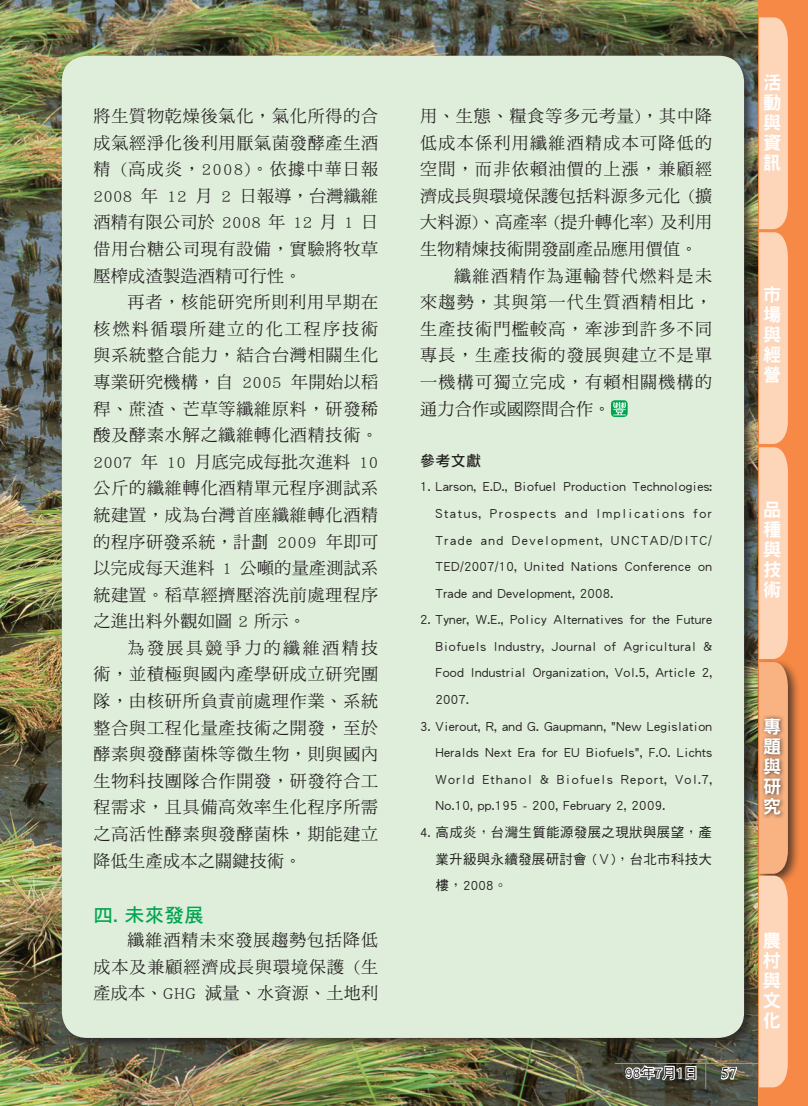
<style>
.page{position:relative;width:808px;height:1106px;background:#fff}
.page>*{position:absolute;margin:0;border:0;box-sizing:border-box;transform-origin:0 0}
.內文{font:19.5px "DF Hei Std W7";color:#00a54f}
.段落樣式3{font:18.15px/20.1px "DF Hei Std W9";color:#fff;text-align:justify}
.內文-2{font:16.95px/26.5px "DF Ming Std W5";letter-spacing:.03em;color:#231f20;text-align:justify}
.內文-3{font:15px "DF Hei Std W7";color:#231f20}
.t1{font:15px "Calisto";color:#231f20}
.正常{font:13.95px "DF Hei Std W5";color:#231f20}
.內文-4{font:13.5px/26.5px "DF Hei Std W5";letter-spacing:.02em;color:#231f20;text-align:justify}
</style>
<div class="page">
<img style="left:0;top:0;width:758px;height:1106px">
<div style="left:59px;top:53px;width:696px;height:996px;background:#231f20;opacity:.75"></div>
<div style="left:62px;top:56px;width:682px;height:981px;background:#dfeedb;border-radius:26px"></div>
<svg style="left:611px;top:400px;width:17px;height:17px"></svg>
<svg style="left:613px;top:402px;width:13px;height:13px"></svg>
<div style="left:759px;top:0;width:49px;height:1106px;background:#f68945"></div>
<div style="left:755px;top:658px;width:45px;height:228px;background:#231f20;opacity:.75"></div>
<svg style="left:759px;top:17px;width:29px;height:1071px;background:#f6c8a8"></svg>
<svg style="left:624px;top:1054px;width:74px;height:30px"></svg>
<svg style="left:719px;top:1065px;width:19px;height:15px"></svg>
<hr style="left:615px;top:1063px;width:143px;height:1px;background:#939598">
<svg style="left:705px;top:1064px;width:1px;height:25px"></svg>
<p class="段落樣式3" style="left:763px;top:72px;width:19px">活動與資訊</p>
<p class="內文-2" style="left:94px;top:102px;width:286px">將生質物乾燥後氣化，氣化所得的合成氣經淨化後利用厭氣菌發酵產生酒精 (高成炎，2008)。依據中華日報2008 年 12 月 2 日報導，台灣纖維酒精有限公司於 2008 年 12 月 1 日借用台糖公司現有設備，實驗將牧草壓榨成渣製造酒精可行性。</p>
<p class="內文-2" style="left:94px;top:288px;width:286px;text-indent:34px">再者，核能研究所則利用早期在核燃料循環所建立的化工程序技術與系統整合能力，結合台灣相關生化專業研究機構，自 2005 年開始以稻稈、蔗渣、芒草等纖維原料，研發稀酸及酵素水解之纖維轉化酒精技術。2007 年 10 月底完成每批次進料 10公斤的纖維轉化酒精單元程序測試系統建置，成為台灣首座纖維轉化酒精的程序研發系統，計劃 2009 年即可以完成每天進料 1 公噸的量產測試系統建置。稻草經擠壓溶洗前處理程序之進出料外觀如圖 2 所示。</p>
<p class="內文-2" style="left:94px;top:634px;width:286px;text-indent:34px">為發展具競爭力的纖維酒精技術，並積極與國內產學研成立研究團隊，由核研所負責前處理作業、系統整合與工程化量產技術之開發，至於酵素與發酵菌株等微生物，則與國內生物科技團隊合作開發，研發符合工程需求，且具備高效率生化程序所需之高活性酵素與發酵菌株，期能建立降低生產成本之關鍵技術。</p>
<p class="內文" style="left:94px;top:904px;width:112px">四. 未來發展</p>
<p class="內文-2" style="left:94px;top:926px;width:286px;text-indent:34px">纖維酒精未來發展趨勢包括降低成本及兼顧經濟成長與環境保護 (生產成本、GHG 減量、水資源、土地利</p>
<p class="段落樣式3" style="left:763px;top:930px;width:19px">活動</p>
<p class="內文-2" style="left:420px;top:102px;width:294px">用、生態、糧食等多元考量)，其中降低成本係利用纖維酒精成本可降低的空間，而非依賴油價的上漲，兼顧經濟成長與環境保護包括料源多元化 (擴大料源)、高產率 (提升轉化率) 及利用生物精煉技術開發副產品應用價值。</p>
<p class="內文-2" style="left:420px;top:262px;width:294px;text-indent:34px">纖維酒精作為運輸替代燃料是未來趨勢，其與第一代生質酒精相比，生產技術門檻較高，牽涉到許多不同專長，生產技術的發展與建立不是單一機構可獨立完成，有賴相關機構的通力合作或國際間合作。</p>
<p class="內文-3" style="left:420px;top:452px;width:62px">參考文獻</p>
<p class="內文-4" style="left:435px;top:473px;width:278px;text-indent:-15px">1. Larson, E.D., Biofuel Production Technologies:<br>Status, Prospects and Implications for Trade and Development, UNCTAD/DITC/ TED/2007/10, United Nations Conference on Trade and Development, 2008.</p>
<p class="內文-4" style="left:435px;top:606px;width:278px;text-indent:-15px">2. Tyner, W.E., Policy Alternatives for the Future Biofuels Industry, Journal of Agricultural &amp; Food Industrial Organization, Vol.5, Article 2, 2007.</p>
<p class="內文-4" style="left:435px;top:712px;width:278px;text-indent:-15px">3. Vierout, R, and G. Gaupmann, "New Legislation Heralds Next Era for EU Biofuels", F.O. Lichts World Ethanol &amp; Biofuels Report, Vol.7, No.10, pp.195 - 200, February 2, 2009.</p>
<p class="內文-4" style="left:435px;top:818px;width:278px;text-indent:-15px">4. 高成炎，台灣生質能源發展之現狀與展望，產業升級與永續發展研討會 (Ⅴ)，台北市科技大樓，2008。</p>
<p class="段落樣式3" style="left:763px;top:284px;width:19px">市場與經營</p>
<p class="段落樣式3" style="left:763px;top:498px;width:19px">品種與技術</p>
<p class="段落樣式3" style="left:763px;top:716px;width:19px">專題與研究</p>
<p class="段落樣式3" style="left:763px;top:929px;width:19px">農村與文化</p>
<p class="段落樣式3" style="left:763px;top:990px;width:19px">資訊</p>
<p class="正常" style="left:625px;top:1065px;width:74px">98年7月1日</p>
<p class="t1" style="left:721px;top:1064px;width:17px">57</p>
</div>
